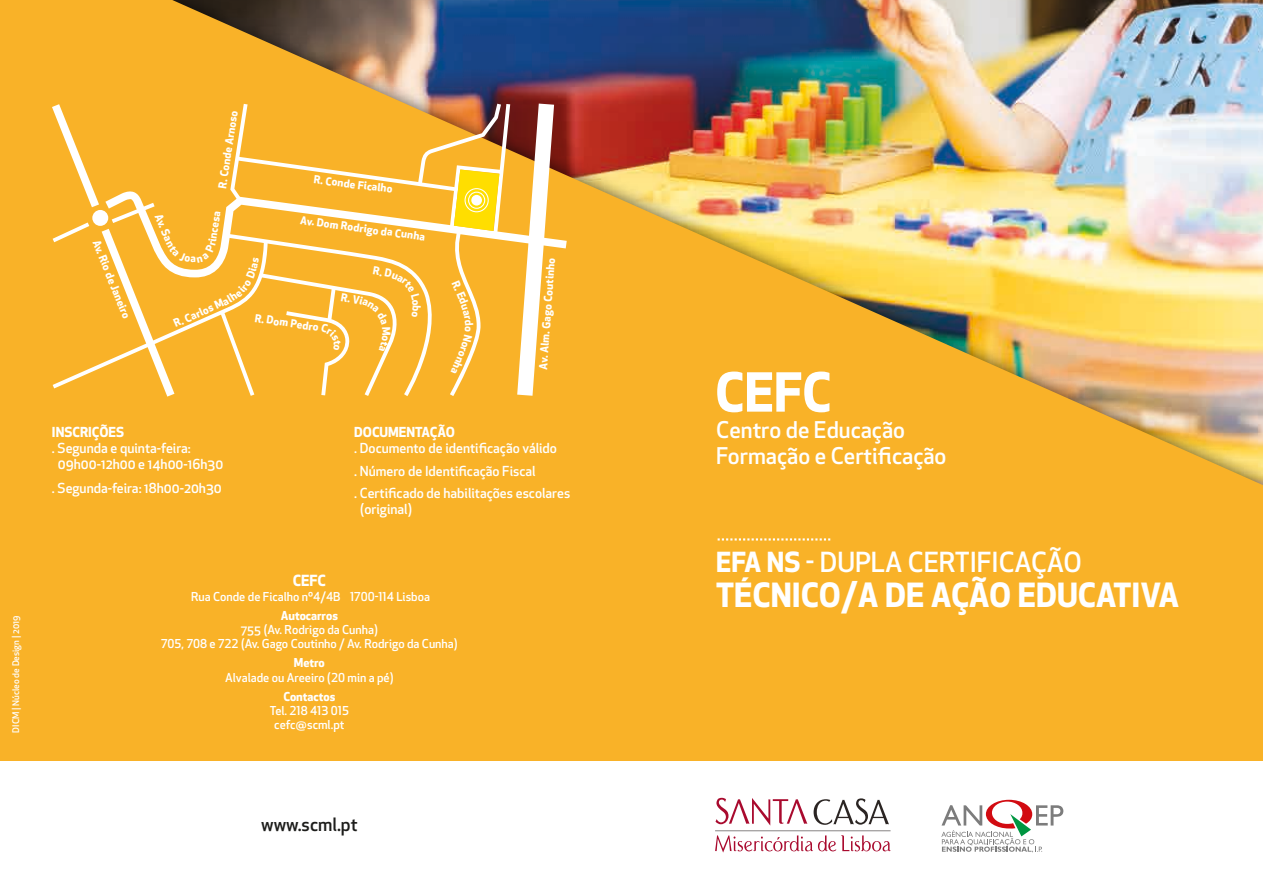
<style>
.page{position:relative;width:1263px;height:893px;background:#fff}
.page>*{position:absolute;margin:0;border:0;box-sizing:border-box;transform-origin:0 0}
.t1{font:700 52.5px "Apex New";color:#fff}
.t2{font:700 32.55px "Apex New";color:#fff}
.t3{font:500 27px "Apex New";color:#fff}
.t4{font:500 22.5px/25.5px "Apex New";color:#fff}
.t5{font:500 18px "Apex New";color:#1d1d1b}
.t6{font:700 15px "Apex New";color:#fff}
.t7{font:500 13.5px/22.2px "Apex New";color:#fff}
.t8{font:700 13.5px "Apex New";color:#fff}
.t9{font:500 12px/14.4px "Apex New";color:#fff;text-align:center}
.t10{font:700 12px "Apex New";color:#fff}
.t11{font:700 10.8px "Apex New";color:#fff}
.t12{font:500 9px "Apex New";color:#fff}
.s1{font-weight:700}
</style>
<div class="page">
<img style="left:0;top:0;width:1263px;height:761px">
<svg style="left:718px;top:538px;width:112px;height:2px"></svg>
<svg style="left:941px;top:800px;width:122px;height:53px"></svg>
<svg style="left:715px;top:798px;width:175px;height:55px"></svg>
<svg style="left:52px;top:104px;width:515px;height:293px;background:#f6b842"></svg>
<p class="t12" style="left:10px;top:733px;width:119px;rotate:-90deg">DICM | Núcleo de Design | 2019</p>
<p class="t11" style="left:103px;top:237px;width:85px;rotate:68deg">Av. Rio de Janeiro</p>
<p class="t11" style="left:214px;top:187px;width:80px;rotate:-81deg">R. Conde Arnoso</p>
<p class="t11" style="left:165px;top:211px;width:30px;rotate:67deg">Av. Sa</p>
<p class="t11" style="left:204px;top:240px;width:21px;rotate:-81deg">ince</p>
<p class="t11" style="left:315px;top:172px;width:81px;rotate:7deg">R. Conde Ficalho</p>
<p class="t11" style="left:302px;top:212px;width:127px;rotate:8deg">Av. Dom Rodrigo da Cunha</p>
<p class="t11" style="left:171px;top:317px;width:55px;rotate:-24deg">R. Carlos M</p>
<p class="t11" style="left:256px;top:310px;width:66px;rotate:8deg">R. Dom Pedro</p>
<p class="t11" style="left:535px;top:369px;width:113px;rotate:-86deg">Av. Alm. Gago Coutinho</p>
<p class="t8" style="left:52px;top:422px;width:74px">INSCRIÇÕES</p>
<p class="t7" style="left:58px;top:439px;width:167px;line-height:16.2px;text-indent:-6px">. Segunda e quinta-feira:<br>09h00-12h00 e 14h00-16h30</p>
<p class="t7" style="left:52px;top:476px;width:171px">. Segunda-feira: 18h00-20h30</p>
<p class="t8" style="left:354px;top:422px;width:102px">DOCUMENTAÇÃO</p>
<p class="t7" style="left:354px;top:437px;width:218px">. Documento de identificação válido<br>. Número de Identificação Fiscal<br>. Certificado de habilitações escolares</p>
<p class="t7" style="left:360px;top:498px;width:53px">(original)</p>
<p class="t6" style="left:293px;top:570px;width:35px">CEFC</p>
<p class="t9" style="left:191px;top:589px;width:240px">Rua Conde de Ficalho nº4/4B 1700-114 Lisboa</p>
<p class="t10" style="left:281px;top:607px;width:59px">Autocarros</p>
<p class="t9" style="left:161px;top:622px;width:298px">755 (Av. Rodrigo da Cunha)<br>705, 708 e 722 (Av. Gago Coutinho / Av. Rodrigo da Cunha)</p>
<p class="t10" style="left:294px;top:654px;width:32px">Metro</p>
<p class="t9" style="left:225px;top:670px;width:170px">Alvalade ou Areeiro (20 min a pé)</p>
<p class="t10" style="left:283px;top:688px;width:54px">Contactos</p>
<p class="t9" style="left:270px;top:703px;width:81px">Tel. 218 413 015 cefc@scml.pt</p>
<h3 class="t5" style="left:261px;top:812px;width:98px">www.scml.pt</h3>
<h1 class="t1" style="left:715px;top:354px;width:118px">CEFC</h1>
<h3 class="t4" style="left:716px;top:417px;width:232px">Centro de Educação<br>Formação e Certificação</h3>
<h3 class="t3" style="left:716px;top:544px;width:367px"><span class="s1">EFA NS</span> - DUPLA CERTIFICAÇÃO</h3>
<h2 class="t2" style="left:716px;top:571px;width:464px">TÉCNICO/A DE AÇÃO EDUCATIVA</h2>
</div>
